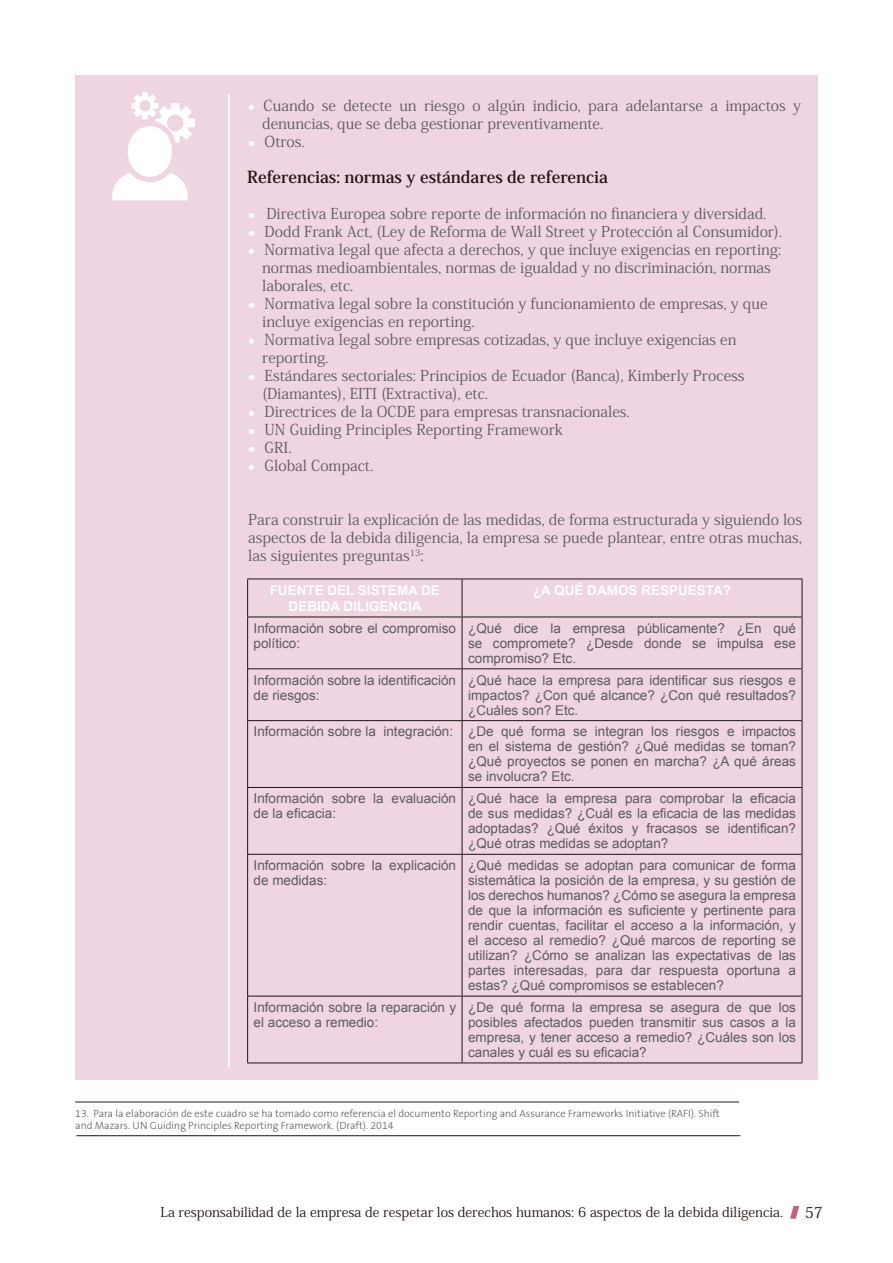
<style>
.page{position:relative;width:893px;height:1263px;background:#fff}
.page>*{position:absolute;margin:0;border:0;box-sizing:border-box;transform-origin:0 0}
.t1{font:700 16.5px "Koz Min Pro";color:#1f1410}
.t2{font:15px/18px "Koz Min Pro";color:#5c5b5f}
.t3{font:15px "Koz Min Pro";color:#1f1410}
.t4{font:13.5px/15px "Arial";color:#5c5b5f;text-align:justify}
.t5{font:13.5px "Koz Min Pro";color:#1f1410}
.t6{font:700 13.5px/16.2px "Arial";color:#fff;text-align:center}
.t7{font:300 10.5px/12.6px "The Sans B3";color:#5c5b5f}
</style>
<div class="page">
<div style="left:75px;top:75px;width:743px;height:1005px;background:#efd4e2"></div>
<hr style="left:247px;top:579px;width:215px;height:1px;background:#1f1410">
<hr style="left:247px;top:579px;width:1px;height:38px;background:#1f1410">
<hr style="left:462px;top:579px;width:340px;height:1px;background:#1f1410">
<hr style="left:462px;top:579px;width:1px;height:38px;background:#1f1410">
<hr style="left:802px;top:579px;width:1px;height:38px;background:#1f1410">
<hr style="left:247px;top:617px;width:215px;height:1px;background:#1f1410">
<hr style="left:247px;top:617px;width:1px;height:51px;background:#1f1410">
<hr style="left:462px;top:617px;width:340px;height:1px;background:#1f1410">
<hr style="left:462px;top:617px;width:1px;height:51px;background:#1f1410">
<hr style="left:802px;top:617px;width:1px;height:51px;background:#1f1410">
<hr style="left:247px;top:668px;width:215px;height:1px;background:#1f1410">
<hr style="left:247px;top:669px;width:1px;height:51px;background:#1f1410">
<hr style="left:462px;top:668px;width:340px;height:1px;background:#1f1410">
<hr style="left:462px;top:669px;width:1px;height:51px;background:#1f1410">
<hr style="left:802px;top:669px;width:1px;height:51px;background:#1f1410">
<hr style="left:247px;top:720px;width:215px;height:1px;background:#1f1410">
<hr style="left:247px;top:721px;width:1px;height:66px;background:#1f1410">
<hr style="left:462px;top:720px;width:340px;height:1px;background:#1f1410">
<hr style="left:462px;top:721px;width:1px;height:66px;background:#1f1410">
<hr style="left:802px;top:721px;width:1px;height:66px;background:#1f1410">
<hr style="left:247px;top:787px;width:215px;height:1px;background:#1f1410">
<hr style="left:247px;top:788px;width:1px;height:66px;background:#1f1410">
<hr style="left:462px;top:787px;width:340px;height:1px;background:#1f1410">
<hr style="left:462px;top:788px;width:1px;height:66px;background:#1f1410">
<hr style="left:802px;top:788px;width:1px;height:66px;background:#1f1410">
<hr style="left:247px;top:854px;width:215px;height:1px;background:#1f1410">
<hr style="left:247px;top:855px;width:1px;height:141px;background:#1f1410">
<hr style="left:462px;top:854px;width:340px;height:1px;background:#1f1410">
<hr style="left:462px;top:855px;width:1px;height:141px;background:#1f1410">
<hr style="left:802px;top:855px;width:1px;height:141px;background:#1f1410">
<hr style="left:247px;top:996px;width:215px;height:1px;background:#1f1410">
<hr style="left:247px;top:997px;width:1px;height:66px;background:#1f1410">
<hr style="left:462px;top:996px;width:340px;height:1px;background:#1f1410">
<hr style="left:462px;top:997px;width:1px;height:66px;background:#1f1410">
<hr style="left:802px;top:997px;width:1px;height:66px;background:#1f1410">
<hr style="left:247px;top:1063px;width:215px;height:1px;background:#1f1410">
<hr style="left:462px;top:1063px;width:340px;height:1px;background:#1f1410">
<hr style="left:228px;top:94px;width:2px;height:974px;background:#fff">
<svg style="left:112px;top:173px;width:76px;height:27px"></svg>
<svg style="left:131px;top:92px;width:64px;height:51px"></svg>
<div style="left:128px;top:126px;width:44px;height:51px;background:#fff;border-radius:50%"></div>
<hr style="left:75px;top:1102px;width:664px;height:1px;background:#1f1410">
<hr style="left:76px;top:1135px;width:664px;height:1px;background:#1f1410">
<svg style="left:790px;top:1206px;width:9px;height:13px"></svg>
<p class="t2" style="left:262px;top:96px;width:540px">Cuando se detecte un riesgo o algún indicio, para adelantarse a impactos y denuncias, que se deba gestionar preventivamente.<br>Otros.</p>
<p class="t1" style="left:247px;top:165px;width:362px">Referencias: normas y estándares de referencia</p>
<p class="t2" style="left:262px;top:204px;width:521px">Directiva Europea sobre reporte de información no financiera y diversidad.<br>Dodd Frank Act, (Ley de Reforma de Wall Street y Protección al Consumidor).<br>Normativa legal que afecta a derechos, y que incluye exigencias en reporting: normas medioambientales, normas de igualdad y no discriminación, normas laborales, etc.<br>Normativa legal sobre la constitución y funcionamiento de empresas, y que incluye exigencias en reporting.<br>Normativa legal sobre empresas cotizadas, y que incluye exigencias en reporting.<br>Estándares sectoriales: Principios de Ecuador (Banca), Kimberly Process (Diamantes), EITI (Extractiva), etc.<br>Directrices de la OCDE para empresas transnacionales.<br>UN Guiding Principles Reporting Framework<br>GRI.<br>Global Compact.</p>
<p class="t2" style="left:248px;top:510px;width:555px;text-align:justify">Para construir la explicación de las medidas, de forma estructurada y siguiendo los aspectos de la debida diligencia, la empresa se puede plantear, entre otras muchas, las siguientes preguntas<sup>13</sup>:</p>
<p class="t6" style="left:270px;top:582px;width:172px">FUENTE DEL SISTEMA DE<br>DEBIDA DILIGENCIA</p>
<p class="t6" style="left:533px;top:582px;width:200px">¿A QUÉ DAMOS RESPUESTA?</p>
<p class="t4" style="left:254px;top:621px;width:204px">Información sobre el compromiso político:</p>
<p class="t4" style="left:468px;top:621px;width:329px">¿Qué dice la empresa públicamente? ¿En qué se compromete? ¿Desde donde se impulsa ese compromiso? Etc.</p>
<p class="t4" style="left:254px;top:673px;width:204px">Información sobre la identificación de riesgos:</p>
<p class="t4" style="left:468px;top:673px;width:329px">¿Qué hace la empresa para identificar sus riesgos e impactos? ¿Con qué alcance? ¿Con qué resultados? ¿Cuáles son? Etc.</p>
<p class="t4" style="left:468px;top:724px;width:329px;text-indent:-214px">Información sobre la integración: ¿De qué forma se integran los riesgos e impactos en el sistema de gestión? ¿Qué medidas se toman? ¿Qué proyectos se ponen en marcha? ¿A qué áreas se involucra? Etc.</p>
<p class="t4" style="left:254px;top:791px;width:204px">Información sobre la evaluación de la eficacia:</p>
<p class="t4" style="left:468px;top:791px;width:329px">¿Qué hace la empresa para comprobar la eficacia de sus medidas? ¿Cuál es la eficacia de las medidas adoptadas? ¿Qué éxitos y fracasos se identifican? ¿Qué otras medidas se adoptan?</p>
<p class="t4" style="left:254px;top:858px;width:204px">Información sobre la explicación de medidas:</p>
<p class="t4" style="left:468px;top:858px;width:329px">¿Qué medidas se adoptan para comunicar de forma sistemática la posición de la empresa, y su gestión de los derechos humanos? ¿Cómo se asegura la empresa de que la información es suficiente y pertinente para rendir cuentas, facilitar el acceso a la información, y el acceso al remedio? ¿Qué marcos de reporting se utilizan? ¿Cómo se analizan las expectativas de las partes interesadas, para dar respuesta oportuna a estas? ¿Qué compromisos se establecen?</p>
<p class="t4" style="left:254px;top:1000px;width:204px">Información sobre la reparación y el acceso a remedio:</p>
<p class="t4" style="left:468px;top:1000px;width:329px">¿De qué forma la empresa se asegura de que los posibles afectados pueden transmitir sus casos a la empresa, y tener acceso a remedio? ¿Cuáles son los canales y cuál es su eficacia?</p>
<p class="t7" style="left:75px;top:1107px;width:646px">13. Para la elaboración de este cuadro se ha tomado como referencia el documento Reporting and Assurance Frameworks Initiative (RAFI). Shift and Mazars. UN Guiding Principles Reporting Framework. (Draft). 2014</p>
<p class="t5" style="left:160px;top:1202px;width:624px">La responsabilidad de la empresa de respetar los derechos humanos: 6 aspectos de la debida diligencia.</p>
<p class="t3" style="left:805px;top:1202px;width:20px">57</p>
</div>
